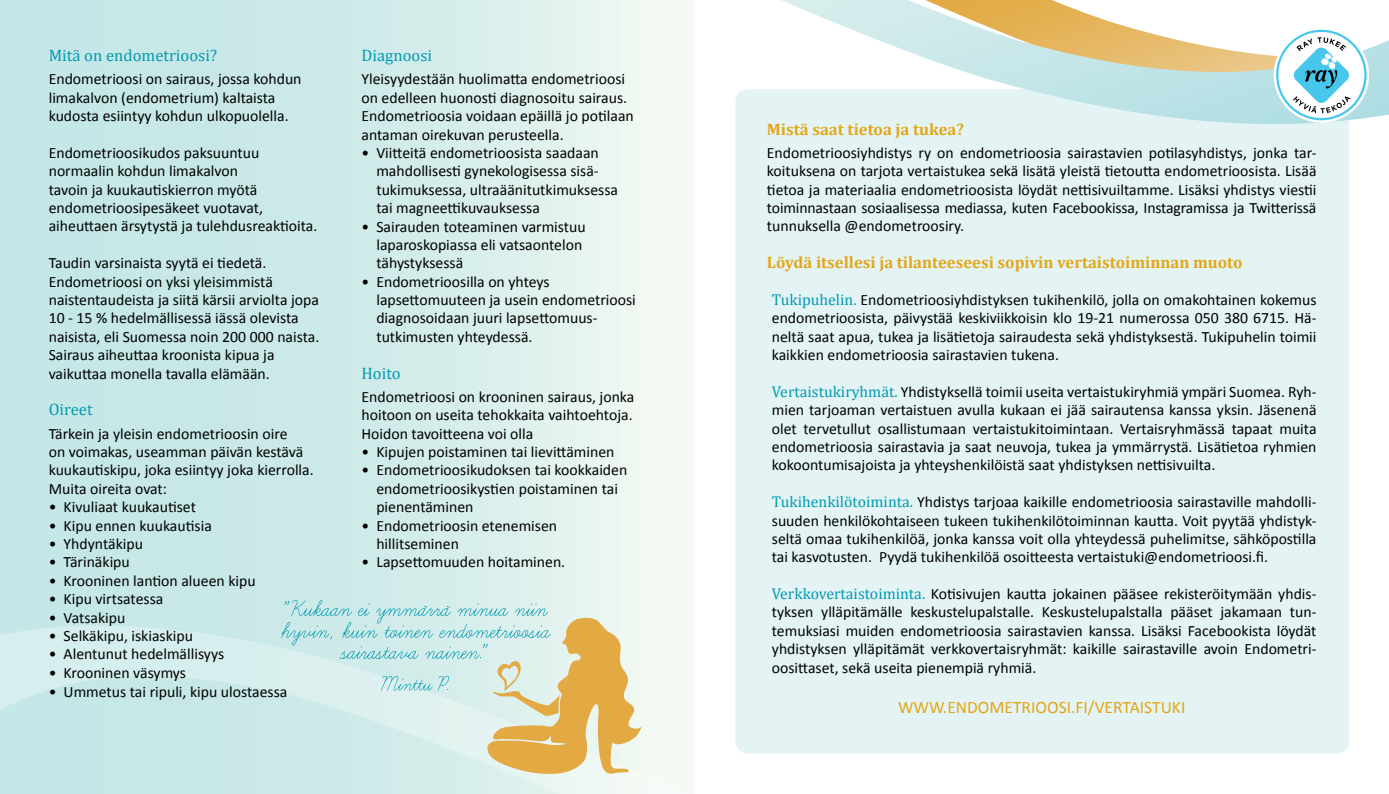
<style>
.page{position:relative;width:1389px;height:794px;background:#fff}
.page>*{position:absolute;margin:0;border:0;box-sizing:border-box;transform-origin:0 0}
.t1{font:17.5px "Calibri";color:#e3a617}
.t2{font:700 16.62px "Cambria";color:#e3a617}
.t3{font:16.62px "Cambria";color:#009ab3}
.t4{font:15.75px/18.4px "Calibri";color:#000}
.s1{font-family:"Cambria";color:#009ab3}
.s2{font-family:"Cambria";color:#09a}
</style>
<div class="page">
<div style="left:735px;top:89px;width:614px;height:664px;background:#e4f4f4;border-radius:12px"></div>
<svg style="left:781px;top:0;width:608px;height:124px"></svg>
<div style="left:0;top:0;width:694px;height:794px;background:linear-gradient(to right,#bce3e4,#ecf6f1)"></div>
<svg style="left:0;top:607px;width:695px;height:187px;fill:#cae9e8"></svg>
<svg style="left:281px;top:600px;width:362px;height:174px;background:#d6e0cc"></svg>
<svg style="left:1274px;top:27px;width:95px;height:96px"></svg>
<svg style="left:1276px;top:30px;width:91px;height:90px"></svg>
<div style="left:1278px;top:32px;width:86px;height:86px;background:#fff;border-radius:50%"></div>
<svg style="left:1289px;top:37px;width:64px;height:76px"></svg>
<p class="t3" style="left:49px;top:46px;width:170px">Mitä on endometrioosi?</p>
<p class="t4" style="left:49px;top:69px;width:254px">Endometrioosi on sairaus, jossa kohdun limakalvon (endometrium) kaltaista kudosta esiintyy kohdun ulkopuolella.</p>
<p class="t4" style="left:49px;top:143px;width:270px">Endometrioosikudos paksuuntuu normaalin kohdun limakalvon<br>tavoin ja kuukautiskierron myötä endometrioosipesäkeet vuotavat, aiheuttaen ärsytystä ja tulehdusreaktioita.</p>
<p class="t4" style="left:49px;top:253px;width:272px">Taudin varsinaista syytä ei tiedetä.<br>Endometrioosi on yksi yleisimmistä naistentaudeista ja siitä kärsii arviolta jopa 10 - 15 % hedelmällisessä iässä olevista naisista, eli Suomessa noin 200 000 naista.<br>Sairaus aiheuttaa kroonista kipua ja vaikuttaa monella tavalla elämään.</p>
<p class="t3" style="left:49px;top:400px;width:45px">Oireet</p>
<p class="t4" style="left:49px;top:423px;width:267px">Tärkein ja yleisin endometrioosin oire<br>on voimakas, useamman päivän kestävä kuukautiskipu, joka esiintyy joka kierrolla.<br>Muita oireita ovat:</p>
<p class="t4" style="left:49px;top:497px;width:149px">• Kivuliaat kuukautiset</p>
<p class="t4" style="left:49px;top:515px;width:165px">• Kipu ennen kuukautisia</p>
<p class="t4" style="left:49px;top:534px;width:96px">• Yhdyntäkipu</p>
<p class="t4" style="left:49px;top:552px;width:83px">• Tärinäkipu</p>
<p class="t4" style="left:49px;top:570px;width:208px">• Krooninen lantion alueen kipu</p>
<p class="t4" style="left:49px;top:589px;width:116px">• Kipu virtsatessa</p>
<p class="t4" style="left:49px;top:607px;width:78px">• Vatsakipu</p>
<p class="t4" style="left:49px;top:625px;width:146px">• Selkäkipu, iskiaskipu</p>
<p class="t4" style="left:49px;top:644px;width:177px">• Alentunut hedelmällisyys</p>
<p class="t4" style="left:49px;top:662px;width:139px">• Krooninen väsymys</p>
<p class="t4" style="left:49px;top:681px;width:240px">• Ummetus tai ripuli, kipu ulostaessa</p>
<p class="t3" style="left:362px;top:46px;width:72px">Diagnoosi</p>
<p class="t4" style="left:362px;top:69px;width:274px">Yleisyydestään huolimatta endometrioosi on edelleen huonosti diagnosoitu sairaus.<br>Endometrioosia voidaan epäillä jo potilaan antaman oirekuvan perusteella.</p>
<p class="t4" style="left:376px;top:143px;width:243px;text-indent:-15px">• Viitteitä endometrioosista saadaan mahdollisesti gynekologisessa sisä&shy;tukimuksessa, ultraäänitutkimuksessa tai magneettikuvauksessa</p>
<p class="t4" style="left:376px;top:216px;width:211px;text-indent:-15px">• Sairauden toteaminen varmistuu laparoskopiassa eli vatsaontelon tähystyksessä</p>
<p class="t4" style="left:376px;top:271px;width:261px;text-indent:-15px">• Endometrioosilla on yhteys lapsettomuuteen ja usein endometrioosi diagnosoidaan juuri lapsettomuus&shy;tutkimusten yhteydessä.</p>
<p class="t3" style="left:362px;top:363px;width:41px">Hoito</p>
<p class="t4" style="left:362px;top:387px;width:274px;text-align:justify">Endometrioosi on krooninen sairaus, jonka hoitoon on useita tehokkaita vaihtoehtoja.<br>Hoidon tavoitteena voi olla</p>
<p class="t4" style="left:362px;top:442px;width:255px">• Kipujen poistaminen tai lievittäminen</p>
<p class="t4" style="left:376px;top:460px;width:252px;text-indent:-15px">• Endometrioosikudoksen tai kookkaiden endometrioosikystien poistaminen tai pienentäminen</p>
<p class="t4" style="left:376px;top:515px;width:182px;text-indent:-15px">• Endometrioosin etenemisen hillitseminen</p>
<p class="t4" style="left:362px;top:552px;width:205px">• Lapsettomuuden hoitaminen.</p>
<p class="t2" style="left:767px;top:119px;width:199px">Mistä saat tietoa ja tukea?</p>
<p class="t4" style="left:767px;top:143px;width:551px;text-align:justify">Endometrioosiyhdistys ry on endometrioosia sairastavien potilasyhdistys, jonka tar&shy;koituksena on tarjota vertaistukea sekä lisätä yleistä tietoutta endometrioosista. Lisää tietoa ja materiaalia endometrioosista löydät nettisivuiltamme. Lisäksi yhdistys viestii toiminnastaan sosiaalisessa mediassa, kuten Facebookissa, Instagramissa ja Twitterissä tunnuksella @endometroosiry.</p>
<p class="t2" style="left:767px;top:252px;width:477px">Löydä itsellesi ja tilanteeseesi sopivin vertaistoiminnan muoto</p>
<p class="t4" style="left:772px;top:290px;width:546px;text-align:justify"><span class="s1">Tukipuhelin.</span> Endometrioosiyhdistyksen tukihenkilö, jolla on omakohtainen kokemus endometrioosista, päivystää keskiviikkoisin klo 19-21 numerossa 050 380 6715. Hä&shy;neltä saat apua, tukea ja lisätietoja sairaudesta sekä yhdistyksestä. Tukipuhelin toimii kaikkien endometrioosia sairastavien tukena.</p>
<p class="t4" style="left:772px;top:382px;width:546px;text-align:justify"><span class="s1">Vertaistukiryhmät.</span> Yhdistyksellä toimii useita vertaistukiryhmiä ympäri Suomea. Ryh&shy;mien tarjoaman vertaistuen avulla kukaan ei jää sairautensa kanssa yksin. Jäsenenä olet tervetullut osallistumaan vertaistukitoimintaan. Vertaisryhmässä tapaat muita endometrioosia sairastavia ja saat neuvoja, tukea ja ymmärrystä. Lisätietoa ryhmien kokoontumisajoista ja yhteyshenkilöistä saat yhdistyksen nettisivuilta.</p>
<p class="t4" style="left:772px;top:492px;width:546px;text-align:justify"><span class="s1">Tukihenkilötoiminta.</span> Yhdistys tarjoaa kaikille endometrioosia sairastaville mahdolli&shy;suuden henkilökohtaiseen tukeen tukihenkilötoiminnan kautta. Voit pyytää yhdistyk&shy;seltä omaa tukihenkilöä, jonka kanssa voit olla yhteydessä puhelimitse, sähköpostilla tai kasvotusten. Pyydä tukihenkilöä osoitteesta vertaistuki@endometrioosi.fi.</p>
<p class="t4" style="left:772px;top:584px;width:546px;text-align:justify"><span class="s1">Verkkovertaistoiminta</span><span class="s2">.</span> Kotisivujen kautta jokainen pääsee rekisteröitymään yhdis&shy;tyksen ylläpitämälle keskustelupalstalle. Keskustelupalstalla pääset jakamaan tun&shy;temuksiasi muiden endometrioosia sairastavien kanssa. Lisäksi Facebookista löydät yhdistyksen ylläpitämät verkkovertaisryhmät: kaikille sairastaville avoin Endometri&shy;oosittaset, sekä useita pienempiä ryhmiä.</p>
<p class="t1" style="left:898px;top:696px;width:289px">WWW.ENDOMETRIOOSI.FI/VERTAISTUKI</p>
</div>
